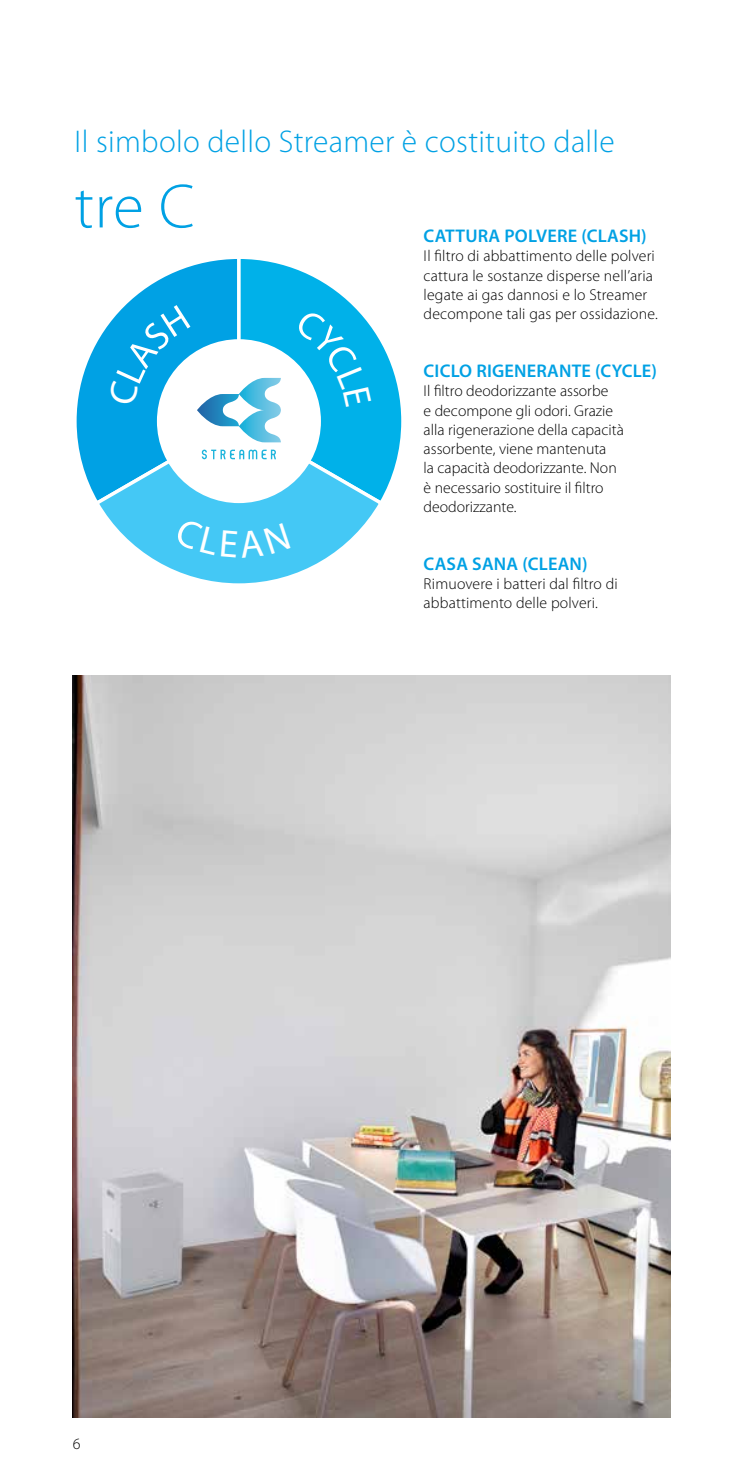
<style>
.page{position:relative;width:745px;height:1474px;background:#fff}
.page>*{position:absolute;margin:0;border:0;box-sizing:border-box;transform-origin:0 0}
.t1{font:300 63px "Myriad Pro";color:#00a1e4}
.t2{font:300 31.5px "Myriad Pro";letter-spacing:.01em;color:#00a1e4}
.t3{font:600 18.38px "Myriad Pro";letter-spacing:.01em;color:#00a1e4}
.t4{font:300 15.75px/19.2px "Myriad Pro";letter-spacing:.005em;color:#000}
</style>
<div class="page">
<svg style="left:102px;top:508px;width:274px;height:76px"></svg>
<img style="left:73px;top:675px;width:597px;height:742px">
<svg style="left:76px;top:259px;width:326px;height:249px"></svg>
<div style="left:174px;top:517px;width:116px;height:41px;background:#44c8f5"></div>
<h2 class="t2" style="left:74px;top:124px;width:541px">Il simbolo dello Streamer è costituito dalle</h2>
<h1 class="t1" style="left:74px;top:172px;width:122px">tre C</h1>
<p class="t3" style="left:423px;top:224px;width:224px">CATTURA POLVERE (CLASH)</p>
<p class="t4" style="left:423px;top:247px;width:235px">Il filtro di abbattimento delle polveri cattura le sostanze disperse nell’aria legate ai gas dannosi e lo Streamer decompone tali gas per ossidazione.</p>
<p class="t3" style="left:423px;top:359px;width:235px">CICLO RIGENERANTE (CYCLE)</p>
<p class="t4" style="left:423px;top:381px;width:201px">Il filtro deodorizzante assorbe<br>e decompone gli odori. Grazie alla rigenerazione della capacità assorbente, viene mantenuta<br>la capacità deodorizzante. Non è necessario sostituire il filtro deodorizzante.</p>
<p class="t4" style="left:73px;top:1433px;width:9px">6</p>
<p class="t3" style="left:423px;top:551px;width:165px">CASA SANA (CLEAN)</p>
<p class="t4" style="left:423px;top:574px;width:195px">Rimuovere i batteri dal filtro di abbattimento delle polveri.</p>
</div>
